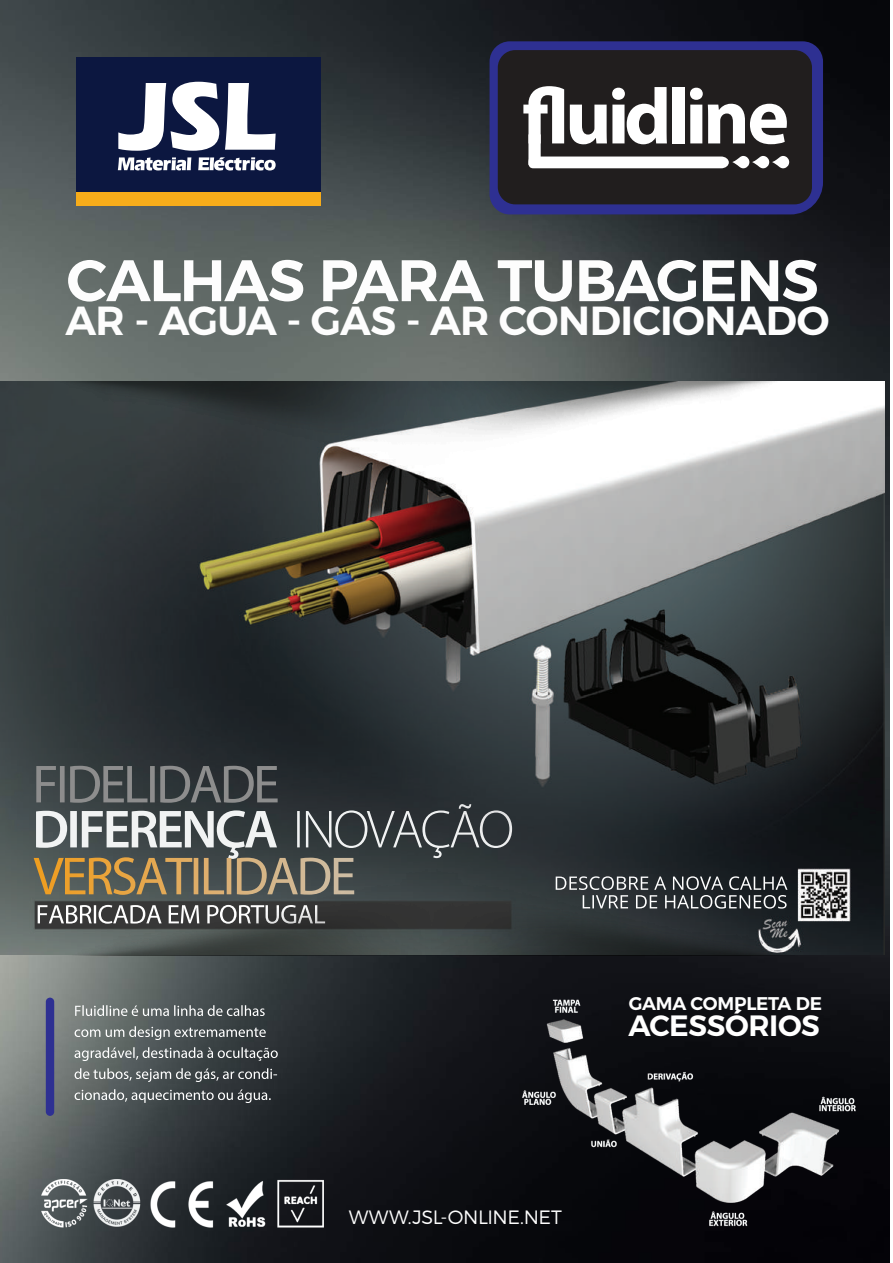
<style>
.page{position:relative;width:893px;height:1263px;background:#fff}
.page>*{position:absolute;margin:0;border:0;box-sizing:border-box;transform-origin:0 0}
.t1{font:600 58.5px "Montserrat";letter-spacing:-.02em;color:#fdfdfd}
.t2{font:600 40.65px "Montserrat";letter-spacing:-.02em;color:#fdfdfd}
.t3{font:600 29.4px "Montserrat";letter-spacing:-.015em;color:#fff}
.t4{font:300 19.35px "Montserrat";letter-spacing:-.02em;color:#fdfdfd}
.t5{font:600 18.45px "Montserrat";letter-spacing:-.015em;color:#fff}
</style>
<div class="page">
<img style="left:0;top:0;width:889px;height:1263px">
<div style="left:76px;top:190px;width:244px;height:16px;background:#f7ac1a"></div>
<div style="left:76px;top:57px;width:245px;height:134px;background:#0c1740"></div>
<svg style="left:118px;top:82px;width:101px;height:69px"></svg>
<svg style="left:225px;top:83px;width:51px;height:67px"></svg>
<svg style="left:118px;top:157px;width:73px;height:13px"></svg>
<svg style="left:198px;top:157px;width:78px;height:13px"></svg>
<div style="left:46px;top:998px;width:8px;height:118px;background:#2e3092;border-radius:4px"></div>
<img style="left:513px;top:972px;width:351px;height:282px">
<img style="left:38px;top:1179px;width:289px;height:49px">
<svg style="left:490px;top:41px;width:333px;height:173px;background:#2c2e89"></svg>
<div style="left:498px;top:50px;width:314px;height:154px;background:#211e1e;border-radius:17px"></div>
<svg style="left:523px;top:86px;width:266px;height:82px"></svg>
<img style="left:0;top:381px;width:885px;height:573px">
<img style="left:36px;top:766px;width:476px;height:77px">
<svg style="left:75px;top:1005px;width:203px;height:98px;background:#606667"></svg>
<img style="left:0;top:381px;width:841px;height:113px">
<img style="left:10px;top:843px;width:844px;height:112px">
<h1 class="t1" style="left:67px;top:244px;width:754px">CALHAS PARA TUBAGENS</h1>
<p class="t2" style="left:66px;top:296px;width:765px">AR - AGUA - GÁS - AR CONDICIONADO</p>
<p class="t5" style="left:629px;top:992px;width:195px">GAMA COMPLETA DE</p>
<p class="t3" style="left:628px;top:1007px;width:193px">ACESSÓRIOS</p>
<p class="t4" style="left:349px;top:1205px;width:215px">WWW.JSL-ONLINE.NET</p>
</div>
